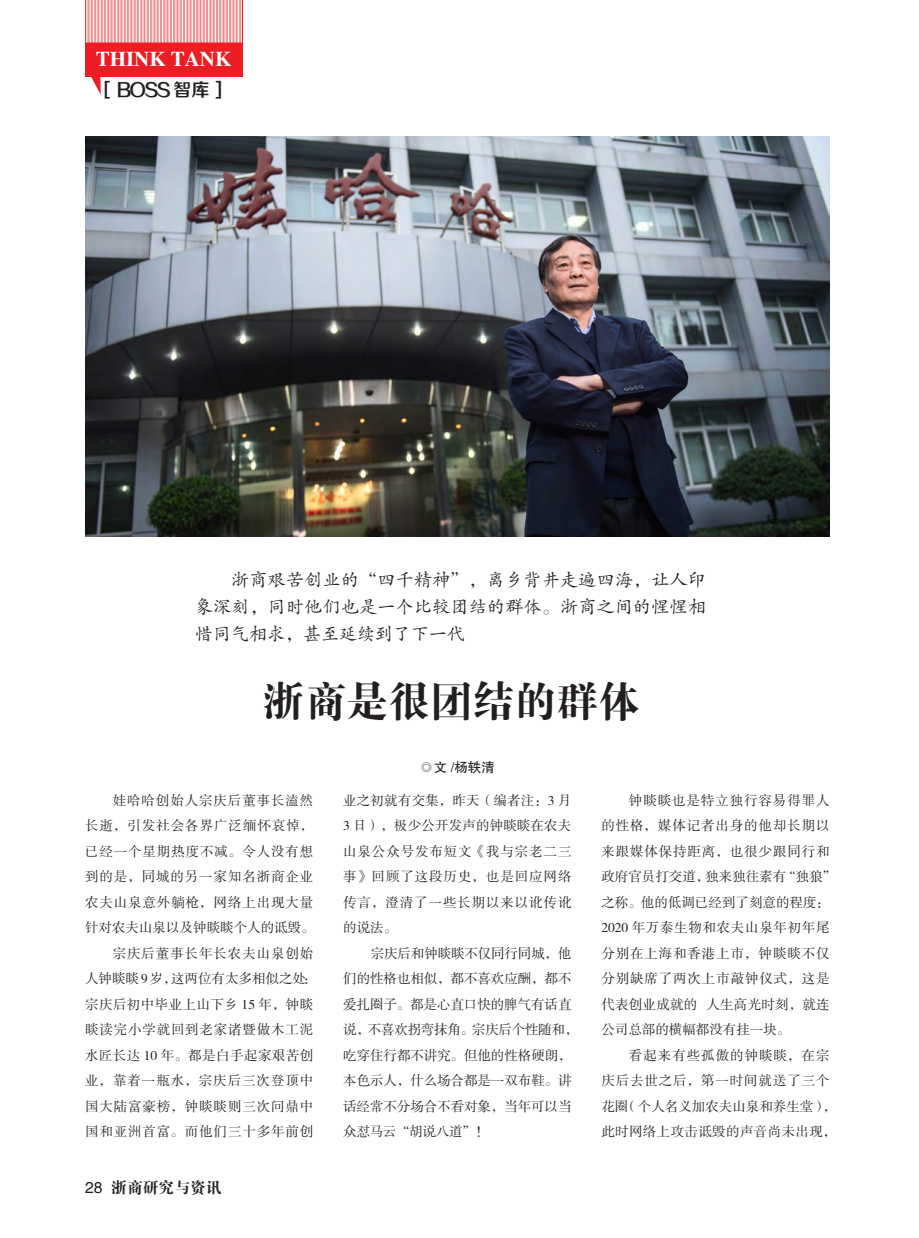
<style>
.page{position:relative;width:919px;height:1238px;background:#fff}
.page>*{position:absolute;margin:0;border:0;box-sizing:border-box;transform-origin:0 0}
.大标题{font:42px "FZDBSK GBK1 0";color:#231f20}
.t1{font:21px "FZXBSK GBK1 0";color:#fff}
.引题{font:18px/27px "FZKTK GBK1 0";letter-spacing:.015em;color:#231f20;text-align:justify}
.t2{font:18px "FZZZHONGJW GB1 0";letter-spacing:-.1em;color:#231f20}
.t3{font:15.75px "FZDBSK GBK1 0";color:#231f20}
.正文{font:13.5px/25.5px "FZSSK GBK1 0";letter-spacing:.04em;color:#231f20;text-align:justify}
.正文-2{font:13.5px/25.5px "FZSSK GBK1 0";letter-spacing:.06em;color:#231f20}
.正文-3{font:13.5px/25.5px "FZSSK GBK1 0";letter-spacing:-.005em;color:#231f20}
.t4{font:13.5px "FZHTK GBK1 0";color:#231f20}
.s1{font-family:"FZHTK GBK1 0"}
</style>
<div class="page">
<svg style="left:85px;top:0;width:157px;height:77px;background:#f03c41"></svg>
<hr style="left:86px;top:0;width:1px;height:43px;background:#fff">
<hr style="left:92px;top:0;width:1px;height:43px;background:#fff">
<hr style="left:97px;top:0;width:1px;height:43px;background:#fff">
<hr style="left:103px;top:0;width:1px;height:43px;background:#fff">
<hr style="left:109px;top:0;width:1px;height:43px;background:#fff">
<hr style="left:115px;top:0;width:1px;height:43px;background:#fff">
<hr style="left:120px;top:0;width:1px;height:43px;background:#fff">
<hr style="left:126px;top:0;width:1px;height:43px;background:#fff">
<hr style="left:132px;top:0;width:1px;height:43px;background:#fff">
<hr style="left:138px;top:0;width:1px;height:43px;background:#fff">
<hr style="left:143px;top:0;width:1px;height:43px;background:#fff">
<hr style="left:149px;top:0;width:1px;height:43px;background:#fff">
<hr style="left:155px;top:0;width:1px;height:43px;background:#fff">
<hr style="left:161px;top:0;width:1px;height:43px;background:#fff">
<hr style="left:166px;top:0;width:1px;height:43px;background:#fff">
<hr style="left:172px;top:0;width:1px;height:43px;background:#fff">
<hr style="left:178px;top:0;width:1px;height:43px;background:#fff">
<hr style="left:183px;top:0;width:1px;height:43px;background:#fff">
<hr style="left:189px;top:0;width:1px;height:43px;background:#fff">
<hr style="left:195px;top:0;width:1px;height:43px;background:#fff">
<hr style="left:201px;top:0;width:1px;height:43px;background:#fff">
<hr style="left:206px;top:0;width:1px;height:43px;background:#fff">
<hr style="left:212px;top:0;width:1px;height:43px;background:#fff">
<hr style="left:218px;top:0;width:1px;height:43px;background:#fff">
<hr style="left:224px;top:0;width:1px;height:43px;background:#fff">
<hr style="left:229px;top:0;width:1px;height:43px;background:#fff">
<hr style="left:235px;top:0;width:1px;height:43px;background:#fff">
<hr style="left:241px;top:0;width:1px;height:43px;background:#fff">
<hr style="left:87px;top:0;width:1px;height:43px;background:#fff">
<hr style="left:93px;top:0;width:1px;height:43px;background:#fff">
<hr style="left:99px;top:0;width:1px;height:43px;background:#fff">
<hr style="left:105px;top:0;width:1px;height:43px;background:#fff">
<hr style="left:110px;top:0;width:1px;height:43px;background:#fff">
<hr style="left:116px;top:0;width:1px;height:43px;background:#fff">
<hr style="left:122px;top:0;width:1px;height:43px;background:#fff">
<hr style="left:128px;top:0;width:1px;height:43px;background:#fff">
<hr style="left:133px;top:0;width:1px;height:43px;background:#fff">
<hr style="left:139px;top:0;width:1px;height:43px;background:#fff">
<hr style="left:145px;top:0;width:1px;height:43px;background:#fff">
<hr style="left:151px;top:0;width:1px;height:43px;background:#fff">
<hr style="left:156px;top:0;width:1px;height:43px;background:#fff">
<hr style="left:162px;top:0;width:1px;height:43px;background:#fff">
<hr style="left:168px;top:0;width:1px;height:43px;background:#fff">
<hr style="left:173px;top:0;width:1px;height:43px;background:#fff">
<hr style="left:179px;top:0;width:1px;height:43px;background:#fff">
<hr style="left:185px;top:0;width:1px;height:43px;background:#fff">
<hr style="left:191px;top:0;width:1px;height:43px;background:#fff">
<hr style="left:196px;top:0;width:1px;height:43px;background:#fff">
<hr style="left:202px;top:0;width:1px;height:43px;background:#fff">
<hr style="left:208px;top:0;width:1px;height:43px;background:#fff">
<hr style="left:214px;top:0;width:1px;height:43px;background:#fff">
<hr style="left:219px;top:0;width:1px;height:43px;background:#fff">
<hr style="left:225px;top:0;width:1px;height:43px;background:#fff">
<hr style="left:231px;top:0;width:1px;height:43px;background:#fff">
<hr style="left:237px;top:0;width:1px;height:43px;background:#fff">
<hr style="left:89px;top:0;width:1px;height:43px;background:#fff">
<hr style="left:94px;top:0;width:1px;height:43px;background:#fff">
<hr style="left:100px;top:0;width:1px;height:43px;background:#fff">
<hr style="left:106px;top:0;width:1px;height:43px;background:#fff">
<hr style="left:112px;top:0;width:1px;height:43px;background:#fff">
<hr style="left:117px;top:0;width:1px;height:43px;background:#fff">
<hr style="left:123px;top:0;width:1px;height:43px;background:#fff">
<hr style="left:129px;top:0;width:1px;height:43px;background:#fff">
<hr style="left:135px;top:0;width:1px;height:43px;background:#fff">
<hr style="left:140px;top:0;width:1px;height:43px;background:#fff">
<hr style="left:146px;top:0;width:1px;height:43px;background:#fff">
<hr style="left:152px;top:0;width:1px;height:43px;background:#fff">
<hr style="left:158px;top:0;width:1px;height:43px;background:#fff">
<hr style="left:163px;top:0;width:1px;height:43px;background:#fff">
<hr style="left:169px;top:0;width:1px;height:43px;background:#fff">
<hr style="left:175px;top:0;width:1px;height:43px;background:#fff">
<hr style="left:181px;top:0;width:1px;height:43px;background:#fff">
<hr style="left:186px;top:0;width:1px;height:43px;background:#fff">
<hr style="left:192px;top:0;width:1px;height:43px;background:#fff">
<hr style="left:198px;top:0;width:1px;height:43px;background:#fff">
<hr style="left:204px;top:0;width:1px;height:43px;background:#fff">
<hr style="left:209px;top:0;width:1px;height:43px;background:#fff">
<hr style="left:215px;top:0;width:1px;height:43px;background:#fff">
<hr style="left:221px;top:0;width:1px;height:43px;background:#fff">
<hr style="left:227px;top:0;width:1px;height:43px;background:#fff">
<hr style="left:232px;top:0;width:1px;height:43px;background:#fff">
<hr style="left:238px;top:0;width:1px;height:43px;background:#fff">
<hr style="left:90px;top:0;width:1px;height:43px;background:#fff">
<hr style="left:96px;top:0;width:1px;height:43px;background:#fff">
<hr style="left:102px;top:0;width:1px;height:43px;background:#fff">
<hr style="left:107px;top:0;width:1px;height:43px;background:#fff">
<hr style="left:113px;top:0;width:1px;height:43px;background:#fff">
<hr style="left:119px;top:0;width:1px;height:43px;background:#fff">
<hr style="left:125px;top:0;width:1px;height:43px;background:#fff">
<hr style="left:130px;top:0;width:1px;height:43px;background:#fff">
<hr style="left:136px;top:0;width:1px;height:43px;background:#fff">
<hr style="left:142px;top:0;width:1px;height:43px;background:#fff">
<hr style="left:148px;top:0;width:1px;height:43px;background:#fff">
<hr style="left:153px;top:0;width:1px;height:43px;background:#fff">
<hr style="left:159px;top:0;width:1px;height:43px;background:#fff">
<hr style="left:165px;top:0;width:1px;height:43px;background:#fff">
<hr style="left:171px;top:0;width:1px;height:43px;background:#fff">
<hr style="left:176px;top:0;width:1px;height:43px;background:#fff">
<hr style="left:182px;top:0;width:1px;height:43px;background:#fff">
<hr style="left:188px;top:0;width:1px;height:43px;background:#fff">
<hr style="left:194px;top:0;width:1px;height:43px;background:#fff">
<hr style="left:199px;top:0;width:1px;height:43px;background:#fff">
<hr style="left:205px;top:0;width:1px;height:43px;background:#fff">
<hr style="left:211px;top:0;width:1px;height:43px;background:#fff">
<hr style="left:216px;top:0;width:1px;height:43px;background:#fff">
<hr style="left:222px;top:0;width:1px;height:43px;background:#fff">
<hr style="left:228px;top:0;width:1px;height:43px;background:#fff">
<hr style="left:234px;top:0;width:1px;height:43px;background:#fff">
<hr style="left:239px;top:0;width:1px;height:43px;background:#fff">
<svg style="left:85px;top:65px;width:16px;height:30px"></svg>
<img style="left:85px;top:136px;width:744px;height:400px">
<h2 class="t1" style="left:96px;top:47px;width:137px">THINK TANK</h2>
<h3 class="t2" style="left:104px;top:80px;width:119px">[ BOSS 智库 ]</h3>
<p class="引题" style="left:195px;top:566px;width:512px;text-indent:36px">浙商艰苦创业的“四千精神”，离乡背井走遍四海，让人印象深刻，同时他们也是一个比较团结的群体。浙商之间的惺惺相惜同气相求，甚至延续到了下一代</p>
<p class="大标题" style="left:262px;top:679px;width:379px">浙商是很团结的群体</p>
<p class="t4" style="left:419px;top:760px;width:77px">◎◎ 文杨轶清</p>
<p class="正文" style="left:85px;top:788px;width:231px;text-indent:28px">娃哈哈创始人宗庆后董事长溘然长逝，引发社会各界广泛缅怀哀悼，已经一个星期热度不减。令人没有想到的是，同城的另一家知名浙商企业农夫山泉意外躺枪，网络上出现大量针对农夫山泉以及钟睒睒个人的诋毁。</p>
<p class="正文-2" style="left:85px;top:941px;width:233px;text-indent:28px">宗庆后董事长年长农夫山泉创始人钟睒睒 9 岁，这两位有太多相似之处：宗庆后初中毕业上山下乡 15 年，钟睒睒读完小学就回到老家诸暨做木工泥水匠长达 10 年。都是白手起家艰苦创业，靠着一瓶水，宗庆后三次登顶中国大陆富豪榜，钟睒睒则三次问鼎中国和亚洲首富。而他们三十多年前创</p>
<p class="正文" style="left:343px;top:788px;width:230px">业之初就有交集，昨天（编者注：3 月3 日），极少公开发声的钟睒睒在农夫山泉公众号发布短文《我与宗老二三事》回顾了这段历史，也是回应网络传言，澄清了一些长期以来以讹传讹的说法。</p>
<p class="正文-3" style="left:343px;top:941px;width:236px;text-indent:28px">宗庆后和钟睒睒不仅同行同城，他们的性格也相似，都不喜欢应酬，都不爱扎圈子。都是心直口快的脾气有话直说，不喜欢拐弯抹角。宗庆后个性随和，吃穿住行都不讲究。但他的性格硬朗，本色示人，什么场合都是一双布鞋。讲话经常不分场合不看对象，当年可以当众怼马云“胡说八道”！</p>
<p class="正文" style="left:601px;top:788px;width:236px;text-align:left;text-indent:28px">钟睒睒也是特立独行容易得罪人的性格，媒体记者出身的他却长期以来跟媒体保持距离，也很少跟同行和政府官员打交道，独来独往素有“独狼”之称。他的低调已经到了刻意的程度：<br>2020 年万泰生物和农夫山泉年初年尾分别在上海和香港上市，钟睒睒不仅分别缺席了两次上市敲钟仪式，这是代表创业成就的 人生高光时刻，就连公司总部的横幅都没有挂一块。</p>
<p class="正文" style="left:601px;top:1043px;width:236px;text-align:left;text-indent:28px">看起来有些孤傲的钟睒睒，在宗庆后去世之后，第一时间就送了三个花圈（个人名义加农夫山泉和养生堂），此时网络上攻击诋毁的声音尚未出现，</p>
<p class="t3" style="left:85px;top:1179px;width:138px"><span class="s1">28</span> 浙商研究与资讯</p>
</div>
